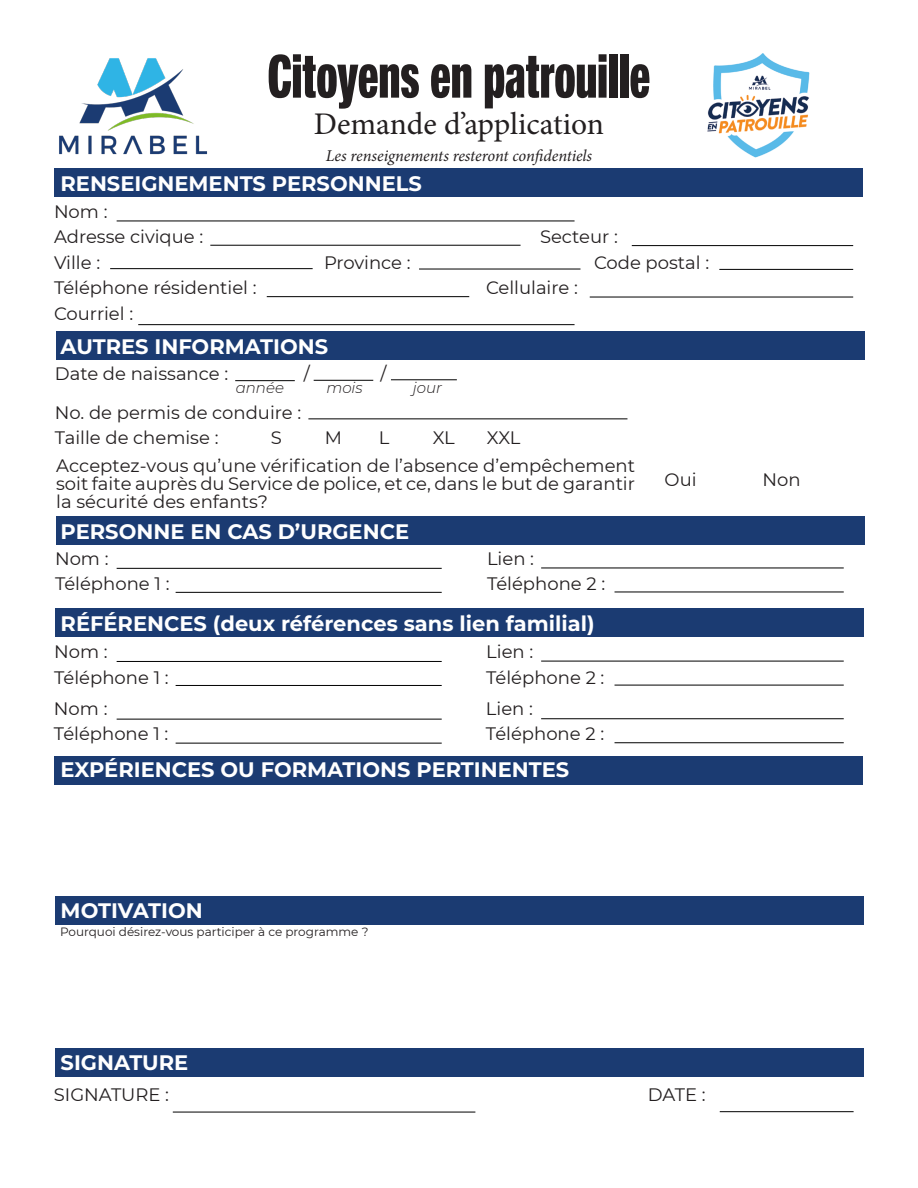
<style>
.page{position:relative;width:918px;height:1188px;background:#fff}
.page>*{position:absolute;margin:0;border:0;box-sizing:border-box;transform-origin:0 0}
.t1{font:800 60px "Neue Helvetica Pro 89 Cm";color:#231f20}
.t2{font:31.5px "Minion Pro";color:#231f20}
.t3{font:700 21px "Montserrat";color:#fff}
.t4{font:18px/18px "Montserrat";color:#231f20;text-align:justify}
.t5{font:italic 16.5px "Minion Pro";letter-spacing:-.005em;color:#231f20}
.t6{font:italic 300 15px "Montserrat";color:#231f20}
.t7{font:12px "Montserrat";color:#231f20}
</style>
<div class="page">
<div style="left:56px;top:516px;width:809px;height:29px;background:#1b3b72"></div>
<div style="left:56px;top:331px;width:809px;height:29px;background:#1b3b72"></div>
<div style="left:55px;top:168px;width:808px;height:29px;background:#1b3b72"></div>
<img style="left:59px;top:58px;width:149px;height:97px">
<img style="left:707px;top:53px;width:103px;height:105px">
<div style="left:55px;top:608px;width:809px;height:29px;background:#1b3b72"></div>
<div style="left:54px;top:756px;width:808px;height:29px;background:#1b3b72"></div>
<div style="left:55px;top:896px;width:808px;height:29px;background:#1b3b72"></div>
<div style="left:55px;top:1048px;width:808px;height:28px;background:#1b3b72"></div>
<hr style="left:117px;top:221px;width:458px;height:1px;background:#000">
<hr style="left:210px;top:245px;width:311px;height:1px;background:#000">
<hr style="left:632px;top:245px;width:221px;height:1px;background:#000">
<hr style="left:110px;top:268px;width:203px;height:1px;background:#000">
<hr style="left:419px;top:269px;width:161px;height:1px;background:#000">
<hr style="left:719px;top:269px;width:134px;height:1px;background:#000">
<hr style="left:267px;top:296px;width:202px;height:1px;background:#000">
<hr style="left:590px;top:297px;width:263px;height:1px;background:#000">
<hr style="left:138px;top:324px;width:437px;height:1px;background:#000">
<hr style="left:235px;top:380px;width:60px;height:1px;background:#000">
<hr style="left:314px;top:380px;width:59px;height:1px;background:#000">
<hr style="left:391px;top:380px;width:66px;height:1px;background:#000">
<hr style="left:308px;top:419px;width:319px;height:1px;background:#000">
<hr style="left:117px;top:568px;width:325px;height:1px;background:#000">
<hr style="left:176px;top:592px;width:266px;height:1px;background:#000">
<hr style="left:541px;top:568px;width:303px;height:1px;background:#000">
<hr style="left:615px;top:592px;width:229px;height:1px;background:#000">
<hr style="left:117px;top:661px;width:325px;height:1px;background:#000">
<hr style="left:176px;top:685px;width:266px;height:1px;background:#000">
<hr style="left:541px;top:661px;width:303px;height:1px;background:#000">
<hr style="left:615px;top:685px;width:229px;height:1px;background:#000">
<hr style="left:117px;top:719px;width:325px;height:1px;background:#000">
<hr style="left:176px;top:743px;width:266px;height:1px;background:#000">
<hr style="left:541px;top:718px;width:303px;height:1px;background:#000">
<hr style="left:615px;top:742px;width:229px;height:1px;background:#000">
<hr style="left:173px;top:1112px;width:302px;height:1px;background:#000">
<hr style="left:720px;top:1111px;width:134px;height:1px;background:#000">
<p class="t1" style="left:268px;top:40px;width:384px">Citoyens en patrouille</p>
<p class="t2" style="left:314px;top:102px;width:292px">Demande d’application</p>
<p class="t5" style="left:326px;top:144px;width:268px">Les renseignements resteront confidentiels</p>
<p class="t3" style="left:60px;top:168px;width:363px">RENSEIGNEMENTS PERSONNELS</p>
<p class="t4" style="left:54px;top:202px;width:55px">Nom :</p>
<p class="t4" style="left:54px;top:227px;width:151px">Adresse civique :</p>
<p class="t4" style="left:540px;top:227px;width:79px">Secteur :</p>
<p class="t4" style="left:54px;top:253px;width:48px">Ville :</p>
<p class="t4" style="left:324px;top:253px;width:88px">Province :</p>
<p class="t4" style="left:594px;top:253px;width:117px">Code postal :</p>
<p class="t4" style="left:54px;top:278px;width:204px">Téléphone résidentiel :</p>
<p class="t4" style="left:486px;top:278px;width:93px">Cellulaire :</p>
<p class="t4" style="left:54px;top:304px;width:81px">Courriel :</p>
<p class="t3" style="left:61px;top:331px;width:269px">AUTRES INFORMATIONS</p>
<p class="t4" style="left:55px;top:364px;width:175px">Date de naissance :</p>
<p class="t4" style="left:304px;top:364px;width:8px">/</p>
<p class="t4" style="left:380px;top:364px;width:8px">/</p>
<p class="t6" style="left:236px;top:378px;width:50px">année</p>
<p class="t6" style="left:326px;top:378px;width:38px">mois</p>
<p class="t6" style="left:413px;top:378px;width:31px">jour</p>
<p class="t4" style="left:55px;top:403px;width:248px">No. de permis de conduire :</p>
<p class="t4" style="left:55px;top:428px;width:165px">Taille de chemise :</p>
<p class="t4" style="left:271px;top:428px;width:13px">S</p>
<p class="t4" style="left:325px;top:428px;width:19px">M</p>
<p class="t4" style="left:379px;top:428px;width:12px">L</p>
<p class="t4" style="left:433px;top:428px;width:23px">XL</p>
<p class="t4" style="left:487px;top:428px;width:35px">XXL</p>
<p class="t4" style="left:56px;top:456px;width:580px">Acceptez-vous qu’une vérification de l’absence d’empêchement soit faite auprès du Service de police, et ce, dans le but de garantir la sécurité des enfants?</p>
<p class="t3" style="left:61px;top:516px;width:350px">PERSONNE EN CAS D’URGENCE</p>
<p class="t4" style="left:55px;top:549px;width:55px">Nom :</p>
<p class="t4" style="left:487px;top:549px;width:49px">Lien :</p>
<p class="t4" style="left:55px;top:574px;width:116px">Téléphone 1 :</p>
<p class="t4" style="left:487px;top:574px;width:120px">Téléphone 2 :</p>
<p class="t3" style="left:61px;top:608px;width:535px">RÉFÉRENCES (deux références sans lien familial)</p>
<p class="t4" style="left:54px;top:642px;width:55px">Nom :</p>
<p class="t4" style="left:486px;top:642px;width:49px">Lien :</p>
<p class="t4" style="left:54px;top:667px;width:116px">Téléphone 1 :</p>
<p class="t4" style="left:486px;top:667px;width:120px">Téléphone 2 :</p>
<p class="t4" style="left:54px;top:699px;width:55px">Nom :</p>
<p class="t4" style="left:486px;top:699px;width:49px">Lien :</p>
<p class="t4" style="left:54px;top:724px;width:116px">Téléphone 1 :</p>
<p class="t4" style="left:486px;top:724px;width:120px">Téléphone 2 :</p>
<p class="t3" style="left:61px;top:755px;width:510px">EXPÉRIENCES OU FORMATIONS PERTINENTES</p>
<p class="t4" style="left:665px;top:470px;width:34px">Oui</p>
<p class="t4" style="left:763px;top:470px;width:40px">Non</p>
<p class="t3" style="left:61px;top:896px;width:144px">MOTIVATION</p>
<p class="t7" style="left:60px;top:924px;width:310px">Pourquoi désirez-vous participer à ce programme ?</p>
<p class="t3" style="left:61px;top:1048px;width:129px">SIGNATURE</p>
<p class="t4" style="left:54px;top:1085px;width:117px">SIGNATURE :</p>
<p class="t4" style="left:648px;top:1085px;width:59px">DATE :</p>
</div>
